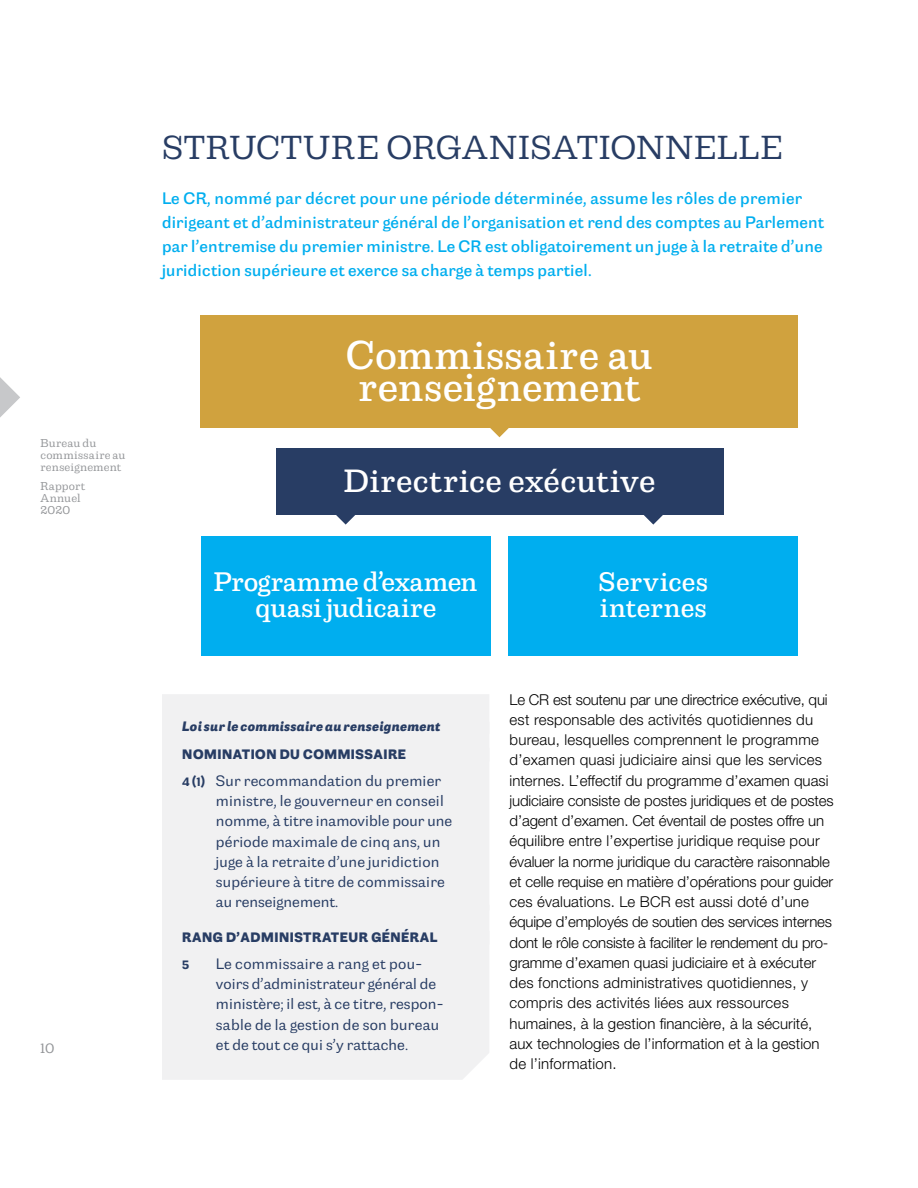
<style>
.page{position:relative;width:918px;height:1188px;background:#fff}
.page>*{position:absolute;margin:0;border:0;box-sizing:border-box;transform-origin:0 0}
.t1{font:500 39.75px/31.5px "Capital Serif";letter-spacing:.01em;color:#fff;text-align:center}
.t2{font:33px "Capital Serif";letter-spacing:.03em;color:#283d64}
.t3{font:500 31.8px "Capital Serif";letter-spacing:.015em;color:#fff}
.t4{font:500 26.55px/26.5px "Capital Serif";color:#fff;text-align:center}
.t5{font:500 16.5px/24px "Capital Gothic";letter-spacing:.015em;color:#00aeef}
.t6{font:300 15px/20.2px "Helvetica Neue LT Std";color:#000}
.t7{font:15px/20.2px "Capital Gothic";letter-spacing:.015em;color:#283d64}
.t8{font:800 13.5px "Capital Gothic";letter-spacing:.04em;color:#283d64}
.t9{font:italic 800 13.5px "Capital Gothic";letter-spacing:.03em;color:#283d64}
.t10{font:13.5px "Capital Serif";color:#939598}
.t11{font:700 12px "Capital Gothic";color:#283d64}
.t12{font:11.25px/12px "Capital Serif";letter-spacing:.02em;color:#939598}
.s1{font-weight:700;font-size:12px}
</style>
<div class="page">
<svg style="left:0;top:377px;width:20px;height:41px"></svg>
<div style="left:162px;top:694px;width:327px;height:54px;background:#f1f1f2"></div>
<div style="left:162px;top:748px;width:327px;height:157px;background:#f1f1f2"></div>
<div style="left:162px;top:905px;width:327px;height:26px;background:#f1f1f2"></div>
<div style="left:162px;top:931px;width:327px;height:149px;background:#f1f1f2"></div>
<div style="left:201px;top:536px;width:290px;height:119px;background:#00aeef"></div>
<div style="left:508px;top:536px;width:290px;height:119px;background:#00aeef"></div>
<div style="left:201px;top:316px;width:597px;height:112px;background:#d0a23e"></div>
<svg style="left:490px;top:428px;width:19px;height:9px"></svg>
<div style="left:276px;top:449px;width:447px;height:66px;background:#283d64"></div>
<svg style="left:336px;top:515px;width:19px;height:10px"></svg>
<svg style="left:644px;top:515px;width:19px;height:10px"></svg>
<p class="t12" style="left:40px;top:437px;width:87px">Bureau du commissaire au renseignement</p>
<p class="t12" style="left:40px;top:480px;width:46px">Rapport<br>Annuel<br>2020</p>
<p class="t10" style="left:40px;top:1039px;width:16px">10</p>
<h2 class="t2" style="left:162px;top:125px;width:622px">STRUCTURE ORGANISATIONNELLE</h2>
<p class="t5" style="left:162px;top:186px;width:664px">Le CR, nommé par décret pour une période déterminée, assume les rôles de premier dirigeant et d’administrateur général de l’organisation et rend des comptes au Parlement par l’entremise du premier ministre. Le CR est obligatoirement un juge à la retraite d’une juridiction supérieure et exerce sa charge à temps partiel.</p>
<h1 class="t1" style="left:346px;top:339px;width:309px">Commissaire au renseignement</h1>
<h3 class="t3" style="left:344px;top:459px;width:313px">Directrice exécutive</h3>
<h3 class="t4" style="left:214px;top:568px;width:265px">Programme d’examen quasi judicaire</h3>
<h3 class="t4" style="left:599px;top:568px;width:111px;text-align:left">Services internes</h3>
<p class="t9" style="left:182px;top:717px;width:260px">Loi sur le commissaire au renseignement</p>
<p class="t8" style="left:182px;top:745px;width:225px">NOMINATION DU COMMISSAIRE</p>
<p class="t7" style="left:216px;top:770px;width:238px;text-indent:-34px"><span class="s1">4 (1)</span> Sur recommandation du premier ministre, le gouverneur en conseil nomme, à titre inamovible pour une période maximale de cinq ans, un juge à la retraite d’une juridiction supérieure à titre de commissaire au renseignement.</p>
<p class="t8" style="left:182px;top:928px;width:257px">RANG D’ADMINISTRATEUR GÉNÉRAL</p>
<p class="t11" style="left:182px;top:956px;width:9px">5</p>
<p class="t7" style="left:216px;top:953px;width:229px">Le commissaire a rang et pou&shy;voirs d’administrateur général de ministère; il est, à ce titre, respon&shy;sable de la gestion de son bureau et de tout ce qui s’y rattache.</p>
<p class="t6" style="left:510px;top:689px;width:326px">Le CR est soutenu par une directrice exécutive, qui est responsable des activités quotidiennes du bureau, lesquelles comprennent le programme d’examen quasi judiciaire ainsi que les services internes. L’effectif du programme d’examen quasi judiciaire consiste de postes juridiques et de postes d’agent d’examen. Cet éventail de postes offre un équilibre entre l’expertise juridique requise pour évaluer la norme juridique du caractère raisonnable et celle requise en matière d’opérations pour guider ces évaluations. Le BCR est aussi doté d’une équipe d’employés de soutien des services internes dont le rôle consiste à faciliter le rendement du pro&shy;gramme d’examen quasi judiciaire et à exécuter des fonctions administratives quotidiennes, y compris des activités liées aux ressources humaines, à la gestion financière, à la sécurité, aux technologies de l’information et à la gestion de l’information.</p>
</div>
